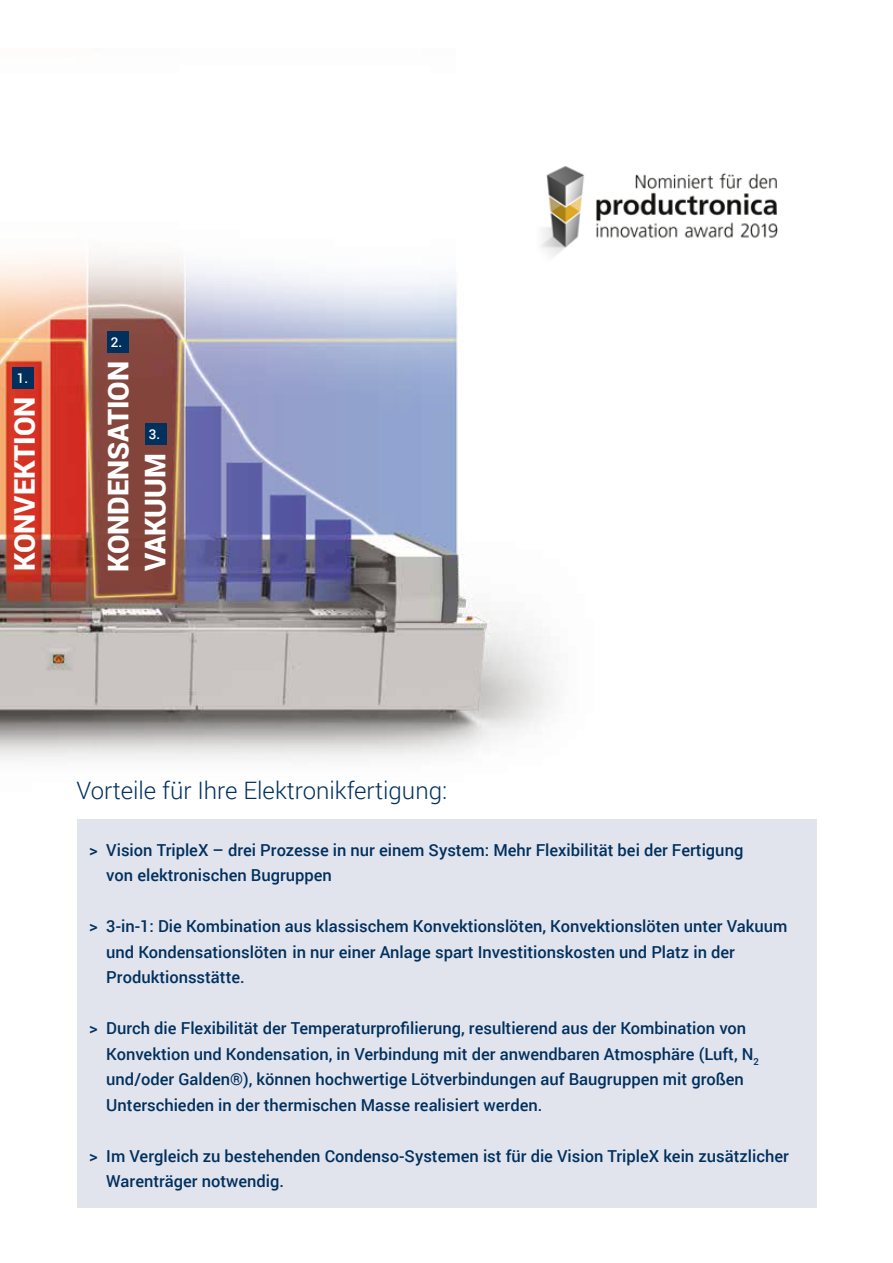
<style>
.page{position:relative;width:893px;height:1263px;background:#fff}
.page>*{position:absolute;margin:0;border:0;box-sizing:border-box;transform-origin:0 0}
.t1{font:900 28.5px/36.9px "Roboto";color:#fff}
.t2{font:300 24px "Roboto";color:#00305d}
.t3{font:500 16.5px/25.5px "Roboto";color:#00305d}
.t4{font:500 13.5px "Roboto";color:#fff}
</style>
<div class="page">
<img style="left:763px;top:177px;width:15px;height:61px">
<div style="left:77px;top:819px;width:739px;height:388px;background:#e1e3ed"></div>
<img style="left:0;top:166px;width:763px;height:594px">
<div style="left:13px;top:368px;width:21px;height:20px;background:#00305d"></div>
<div style="left:145px;top:423px;width:21px;height:21px;background:#00305d"></div>
<div style="left:107px;top:332px;width:21px;height:21px;background:#00305d"></div>
<p class="t4" style="left:17px;top:369px;width:13px">1.</p>
<h1 class="t1" style="left:5px;top:571px;width:176px;rotate:-90deg">KONVEKTION</h1>
<h1 class="t1" style="left:5px;top:479px;width:20px;rotate:-90deg">C</h1>
<h1 class="t1" style="left:5px;top:571px;width:20px;rotate:-90deg">C</h1>
<p class="t4" style="left:111px;top:333px;width:13px">2.</p>
<h1 class="t1" style="left:99px;top:572px;width:213px;rotate:-90deg">KONDENSATION<br>VAKUUM</h1>
<p class="t4" style="left:149px;top:424px;width:13px">3.</p>
<h2 class="t2" style="left:77px;top:773px;width:372px">Vorteile für Ihre Elektronikfertigung:</h2>
<p class="t3" style="left:106px;top:836px;width:638px;text-indent:-17px">&gt; Vision TripleX – drei Prozesse in nur einem System: Mehr Flexibilität bei der Fertigung von elektronischen Bugruppen</p>
<p class="t3" style="left:106px;top:913px;width:683px;text-indent:-17px">&gt; 3-in-1: Die Kombination aus klassischem Konvektionslöten, Konvektionslöten unter Vakuum und Kondensationslöten in nur einer Anlage spart Investitionskosten und Platz in der<br>Produktionsstätte.</p>
<p class="t3" style="left:106px;top:1015px;width:654px;text-indent:-17px">&gt; Durch die Flexibilität der Temperaturprofilierung, resultierend aus der Kombination von Konvektion und Kondensation, in Verbindung mit der anwendbaren Atmosphäre (Luft, N<sub>2 </sub>und/oder Galden®), können hochwertige Lötverbindungen auf Baugruppen mit großen Unterschieden in der thermischen Masse realisiert werden.</p>
<p class="t3" style="left:106px;top:1142px;width:684px;text-indent:-17px">&gt; Im Vergleich zu bestehenden Condenso-Systemen ist für die Vision TripleX kein zusätzlicher<br>Warenträger notwendig.</p>
</div>
